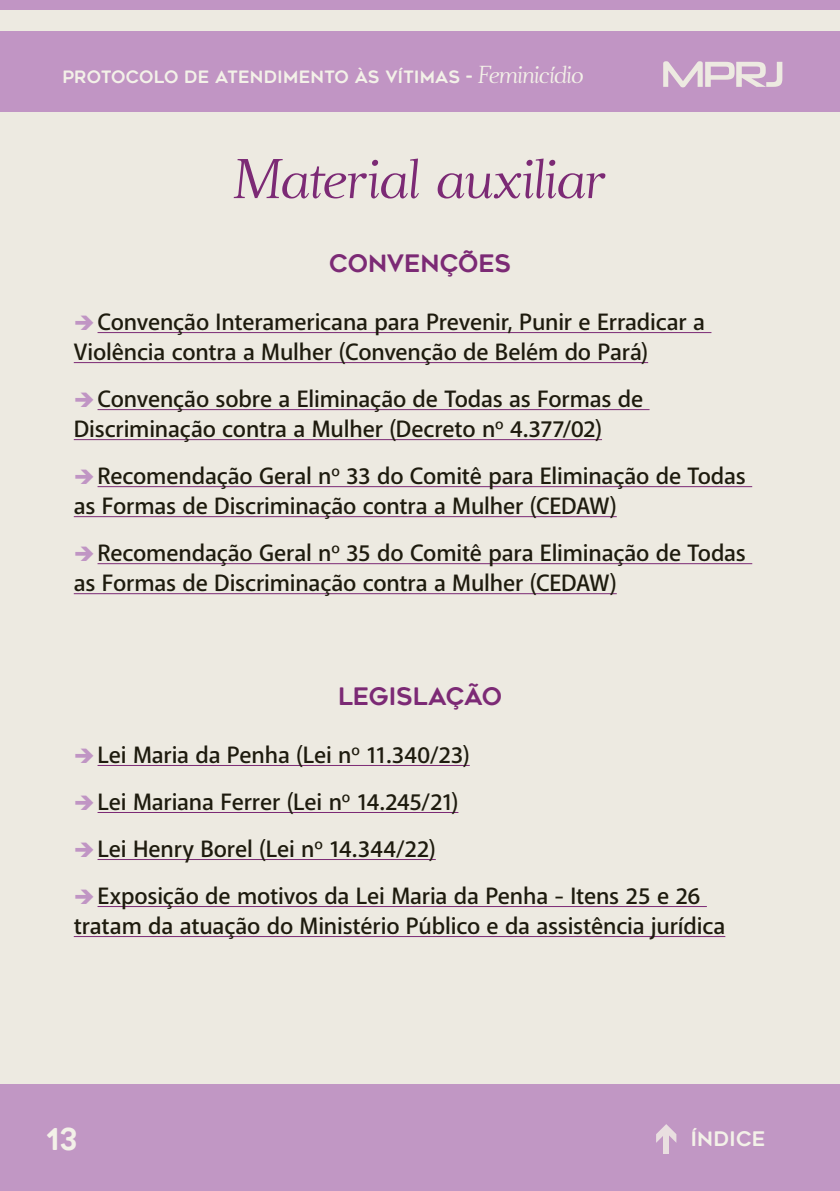
<style>
.page{position:relative;width:840px;height:1191px;background:#fff}
.page>*{position:absolute;margin:0;border:0;box-sizing:border-box;transform-origin:0 0}
.t1{font:italic 50px "Ahellya";letter-spacing:-.005em;color:#7c2a75}
.t2{font:30px "Geometos Rounded";color:#f3f1e8}
.t3{font:600 24px/30px "Akagi Pro";letter-spacing:-.01em;color:#1e1b0e}
.t4{font:24px "Geometos Rounded";letter-spacing:-.01em;color:#7c2a75}
.t5{font:20px "Geometos Rounded";letter-spacing:.005em;color:#f3f1e8}
.t6{font:17px "Geometos Rounded";letter-spacing:.01em;color:#f3f1e8}
.s1{font-family:"Ahellya";font-style:italic;font-size:22px}
</style>
<div class="page">
<div style="left:0;top:0;width:839px;height:1191px;background:#edeae1"></div>
<div style="left:0;top:31px;width:839px;height:80px;background:#c195c4"></div>
<div style="left:0;top:0;width:839px;height:9px;background:#c195c4"></div>
<div style="left:0;top:1084px;width:839px;height:107px;background:#c197c4"></div>
<svg style="left:663px;top:61px;width:119px;height:26px"></svg>
<div style="left:663px;top:1130px;width:6px;height:23px;background:#e9dfe0"></div>
<svg style="left:656px;top:1124px;width:20px;height:18px"></svg>
<hr style="left:97px;top:332px;width:614px;height:1px;background:#7c2a75">
<hr style="left:74px;top:362px;width:573px;height:1px;background:#7c2a75">
<hr style="left:97px;top:409px;width:552px;height:1px;background:#7c2a75">
<hr style="left:74px;top:439px;width:527px;height:1px;background:#7c2a75">
<hr style="left:97px;top:486px;width:654px;height:1px;background:#7c2a75">
<hr style="left:74px;top:516px;width:542px;height:1px;background:#7c2a75">
<hr style="left:97px;top:563px;width:654px;height:1px;background:#7c2a75">
<hr style="left:74px;top:593px;width:542px;height:1px;background:#7c2a75">
<hr style="left:97px;top:765px;width:372px;height:1px;background:#7c2a75">
<hr style="left:97px;top:812px;width:361px;height:1px;background:#7c2a75">
<hr style="left:97px;top:859px;width:338px;height:1px;background:#7c2a75">
<hr style="left:97px;top:906px;width:609px;height:1px;background:#7c2a75">
<hr style="left:74px;top:936px;width:651px;height:1px;background:#7c2a75">
<p class="t6" style="left:62px;top:67px;width:522px">PROTOCOLO DE ATENDIMENTO ÀS VÍTIMAS - <span class="s1">Feminicídio</span></p>
<h1 class="t1" style="left:234px;top:147px;width:372px">Material auxiliar</h1>
<p class="t4" style="left:329px;top:250px;width:183px">CONVENÇÕES</p>
<p class="t3" style="left:74px;top:307px;width:632px;text-indent:24px">Convenção Interamericana para Prevenir, Punir e Erradicar a<br>Violência contra a Mulher (Convenção de Belém do Pará)</p>
<p class="t3" style="left:74px;top:384px;width:570px;text-indent:24px">Convenção sobre a Eliminação de Todas as Formas de<br>Discriminação contra a Mulher (Decreto nº 4.377/02)</p>
<p class="t3" style="left:74px;top:461px;width:673px;text-indent:24px">Recomendação Geral nº 33 do Comitê para Eliminação de Todas as Formas de Discriminação contra a Mulher (CEDAW)</p>
<p class="t3" style="left:74px;top:538px;width:673px;text-indent:24px">Recomendação Geral nº 35 do Comitê para Eliminação de Todas as Formas de Discriminação contra a Mulher (CEDAW)</p>
<p class="t4" style="left:338px;top:682px;width:165px">LEGISLAÇÃO</p>
<p class="t3" style="left:97px;top:732px;width:604px;line-height:47px">Lei Maria da Penha (Lei nº 11.340/23)<br>Lei Mariana Ferrer (Lei nº 14.245/21)<br>Lei Henry Borel (Lei nº 14.344/22)<br>Exposição de motivos da Lei Maria da Penha - Itens 25 e 26</p>
<p class="t3" style="left:74px;top:911px;width:652px">tratam da atuação do Ministério Público e da assistência jurídica</p>
<p class="t2" style="left:46px;top:1122px;width:33px">13</p>
<p class="t5" style="left:690px;top:1127px;width:77px">ÍNDICE</p>
</div>
